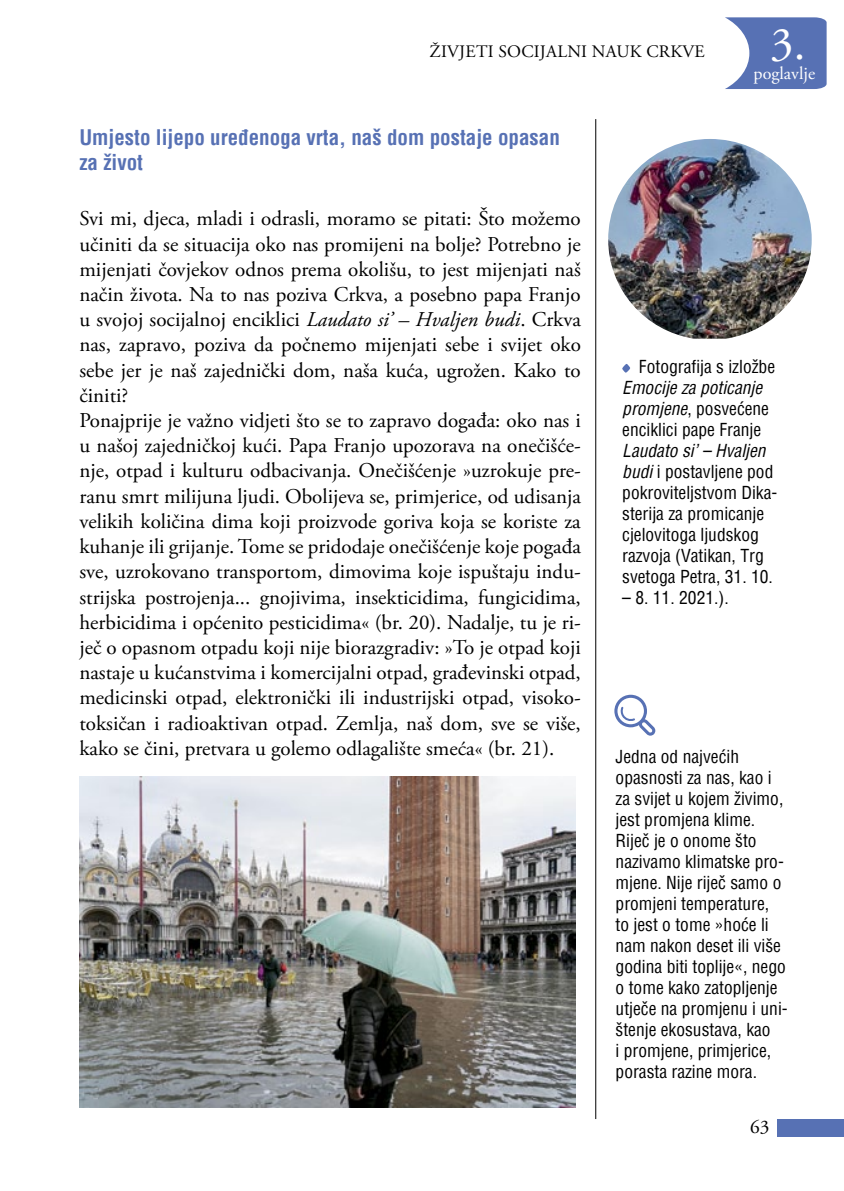
<style>
.page{position:relative;width:844px;height:1191px;background:#fff}
.page>*{position:absolute;margin:0;border:0;box-sizing:border-box;transform-origin:0 0}
.t1{font:46.9px "Adobe Garamond Pro";color:#fff}
.t2{font:21px/25.2px "Adobe Garamond Pro";color:#000}
.t3{font:700 condensed 21px/25.2px "Helvetica";color:#5771b4}
.t4{font:19.25px "Adobe Garamond Pro";color:#000}
.t5{font:18.03px "Adobe Garamond Pro";color:#fff}
.t6{font:condensed 17.5px/21px "Helvetica";color:#000}
.t7{font:17.5px "Adobe Garamond Pro";letter-spacing:.015em;color:#000}
.s1{font-style:italic}
</style>
<div class="page">
<div style="left:776px;top:1119px;width:67px;height:17px;background:#5771b4"></div>
<hr style="left:595px;top:119px;width:1px;height:1000px;background:#000">
<svg style="left:725px;top:17px;width:101px;height:72px"></svg>
<svg style="left:622px;top:364px;width:8px;height:9px"></svg>
<img style="left:608px;top:139px;width:203px;height:200px">
<svg style="left:614px;top:694px;width:41px;height:41px"></svg>
<img style="left:79px;top:776px;width:496px;height:331px">
<p class="t7" style="left:429px;top:41px;width:276px">živjeti socijalni nauk crkve</p>
<h1 class="t1" style="left:770px;top:16px;width:37px">3.</h1>
<p class="t5" style="left:753px;top:62px;width:63px">poglavlje</p>
<p class="t3" style="left:79px;top:124px;width:482px">Umjesto lijepo uređenoga vrta, naš dom postaje opasan za život</p>
<p class="t2" style="left:79px;top:207px;width:503px">Svi mi, djeca, mladi i odrasli, moramo se pitati: Što možemo učiniti da se situacija oko nas promijeni na bolje? Potrebno je mijenjati čovjekov odnos prema okolišu, to jest mijenjati naš način života. Na to nas poziva Crkva, a posebno papa Franjo u svojoj socijalnoj enciklici <span class="s1">Laudato si’ – Hvaljen budi</span>. Crkva nas, zapravo, poziva da počnemo mijenjati sebe i svijet oko sebe jer je naš zajednički dom, naša kuća, ugrožen. Kako to činiti?<br>Ponajprije je važno vidjeti što se to zapravo događa: oko nas i u našoj zajedničkoj kući. Papa Franjo upozorava na onečišće&shy;nje, otpad i kulturu odbacivanja. Onečišćenje »uzrokuje pre&shy;ranu smrt milijuna ljudi. Obolijeva se, primjerice, od udisanja velikih količina dima koji proizvode goriva koja se koriste za kuhanje ili grijanje. Tome se pridodaje onečišćenje koje pogađa sve, uzrokovano transportom, dimovima koje ispuštaju indu&shy;strijska postrojenja... gnojivima, insekticidima, fungicidima, herbicidima i općenito pesticidima« (br. 20). Nadalje, tu je ri&shy;ječ o opasnom otpadu koji nije biorazgradiv: »To je otpad koji nastaje u kućanstvima i komercijalni otpad, građevinski otpad, medicinski otpad, elektronički ili industrijski otpad, visoko&shy;toksičan i radioaktivan otpad. Zemlja, naš dom, sve se više, kako se čini, pretvara u golemo odlagalište smeća« (br. 21).</p>
<p class="t6" style="left:638px;top:356px;width:138px">Fotografija s izložbe</p>
<p class="t6" style="left:622px;top:377px;width:148px"><span class="s1">Emocije za poticanje promjene</span>, posvećene enciklici pape Franje</p>
<p class="t6" style="left:622px;top:440px;width:156px"><span class="s1">Laudato si’ – Hvaljen budi</span> i postavljene pod pokroviteljstvom Dika&shy;sterija za promicanje cjelovitoga ljudskog razvoja (Vatikan, Trg svetoga Petra, 31. 10.</p>
<p class="t6" style="left:622px;top:587px;width:108px">– 8. 11. 2021.).</p>
<p class="t6" style="left:615px;top:746px;width:174px">Jedna od najvećih opasnosti za nas, kao i za svijet u kojem živimo, jest promjena klime.<br>Riječ je o onome što nazivamo klimatske pro&shy;mjene. Nije riječ samo o promjeni temperature,<br>to jest o tome »hoće li nam nakon deset ili više godina biti toplije«, nego o tome kako zatopljenje utječe na promjenu i uni&shy;štenje ekosustava, kao<br>i promjene, primjerice, porasta razine mora.</p>
<p class="t4" style="left:750px;top:1115px;width:21px">63</p>
</div>
